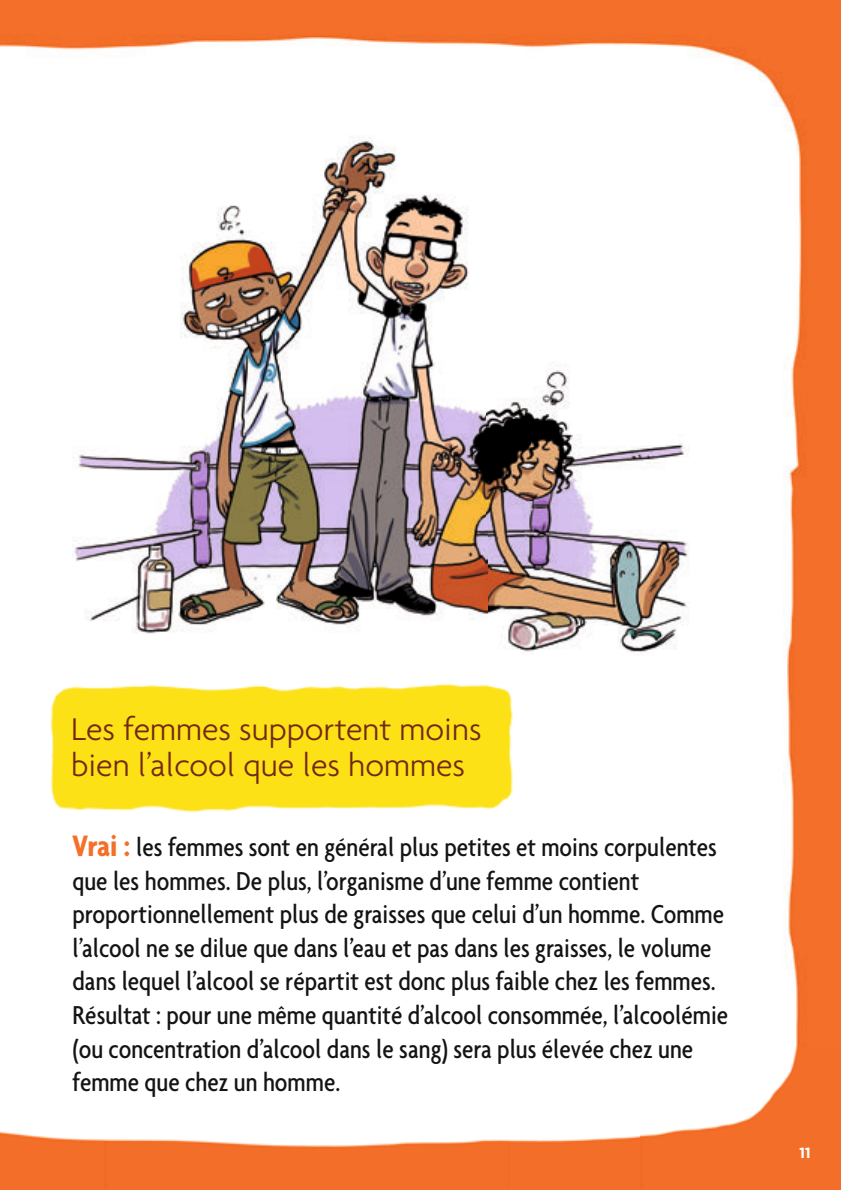
<style>
.page{position:relative;width:841px;height:1190px;background:#fff}
.page>*{position:absolute;margin:0;border:0;box-sizing:border-box;transform-origin:0 0}
.t1{font:300 34px/36px "Agenda";color:#722913}
.t2{font:500 condensed 28px/33.6px "Agenda";color:#131413}
.t3{font:700 16px "Agenda";color:#fff}
.s1{font-weight:700;font-size:32px;color:#f46f28}
</style>
<div class="page">
<img style="left:0;top:0;width:841px;height:142px">
<img style="left:642px;top:142px;width:199px;height:1048px">
<img style="left:0;top:1131px;width:104px;height:59px">
<img style="left:508px;top:1134px;width:134px;height:56px">
<img style="left:104px;top:1139px;width:404px;height:51px">
<img style="left:50px;top:683px;width:463px;height:130px">
<img style="left:62px;top:135px;width:637px;height:521px">
<p class="t1" style="left:71px;top:710px;width:412px">Les femmes supportent moins bien l’alcool que les hommes</p>
<p class="t2" style="left:72px;top:829px;width:657px"><span class="s1">Vrai :</span> les femmes sont en général plus petites et moins corpulentes que les hommes. De plus, l’organisme d’une femme contient proportionnellement plus de graisses que celui d’un homme. Comme l’alcool ne se dilue que dans l’eau et pas dans les graisses, le volume dans lequel l’alcool se répartit est donc plus faible chez les femmes.<br>Résultat : pour une même quantité d’alcool consommée, l’alcoolémie (ou concentration d’alcool dans le sang) sera plus élevée chez une femme que chez un homme.</p>
<p class="t3" style="left:799px;top:1142px;width:12px">11</p>
</div>
